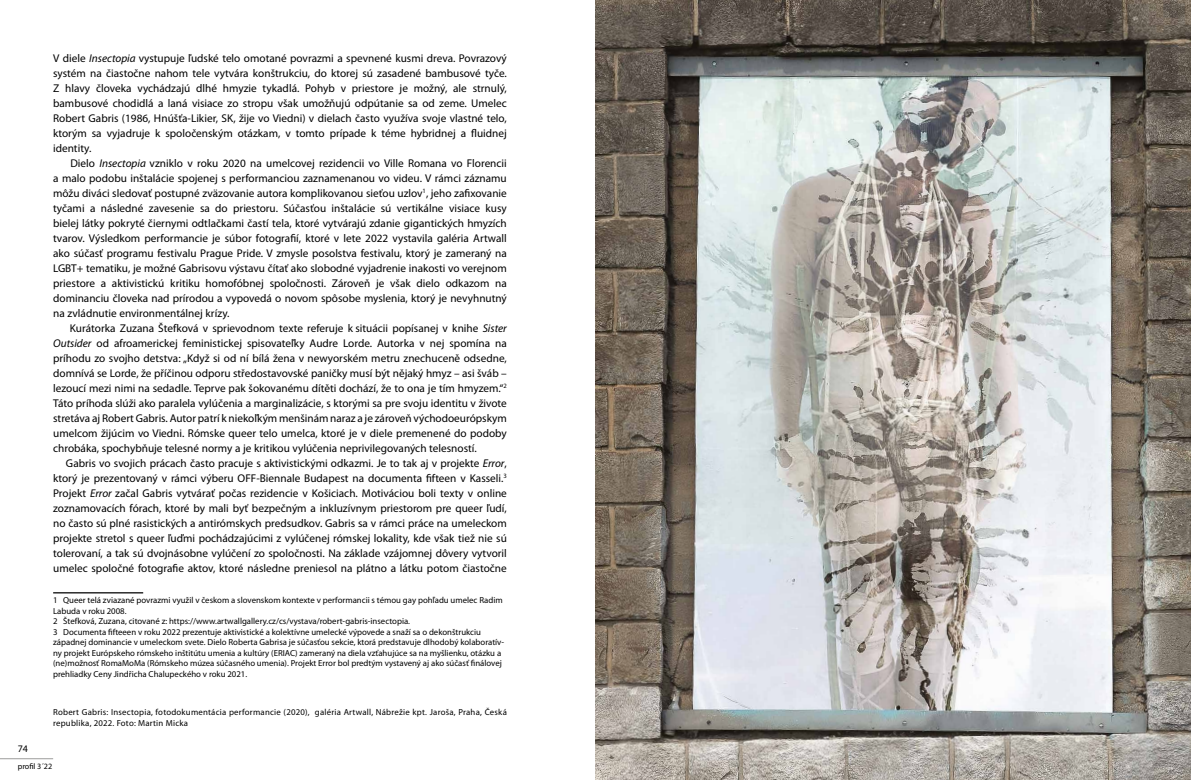
<style>
.page{position:relative;width:1191px;height:780px;background:#fff}
.page>*{position:absolute;margin:0;border:0;box-sizing:border-box;transform-origin:0 0}
.t1{font:11.25px/15px "Myriad Pro";color:#000;text-align:justify}
.t2{font:10px "Myriad Pro";color:#000}
.t3{font:8.75px/10.5px "Myriad Pro";color:#000}
.t4{font:8.75px/10.5px "Myriad Pro";letter-spacing:.025em;color:#000}
.t5{font:8.12px "Myriad Pro";color:#000}
.s1{font-style:italic}
</style>
<div class="page">
<hr style="left:0;top:758px;width:53px;height:1px;background:#9d9d9c">
<hr style="left:53px;top:592px;width:90px;height:1px;background:#000">
<img style="left:595px;top:0;width:596px;height:780px">
<p class="t1" style="left:53px;top:51px;width:455px">V diele <span class="s1">Insectopia</span> vystupuje ľudské telo omotané povrazmi a spevnené kusmi dreva. Povrazový systém na čiastočne nahom tele vytvára konštrukciu, do ktorej sú zasadené bambusové tyče.<br>Z hlavy človeka vychádzajú dlhé hmyzie tykadlá. Pohyb v priestore je možný, ale strnulý, bambusové chodidlá a laná visiace zo stropu však umožňujú odpútanie sa od zeme. Umelec Robert Gabris (1986, Hnúšťa-Likier, SK, žije vo Viedni) v dielach často využíva svoje vlastné telo, ktorým sa vyjadruje k spoločenským otázkam, v tomto prípade k téme hybridnej a fluidnej identity.</p>
<p class="t1" style="left:53px;top:156px;width:455px;text-indent:17px">Dielo <span class="s1">Insectopia</span> vzniklo v roku 2020 na umelcovej rezidencii vo Ville Romana vo Florencii a malo podobu inštalácie spojenej s performanciou zaznamenanou vo videu. V rámci záznamu môžu diváci sledovať postupné zväzovanie autora komplikovanou sieťou uzlov<sup>1</sup>, jeho zafixovanie tyčami a následné zavesenie sa do priestoru. Súčasťou inštalácie sú vertikálne visiace kusy bielej látky pokryté čiernymi odtlačkami častí tela, ktoré vytvárajú zdanie gigantických hmyzích tvarov. Výsledkom performancie je súbor fotografií, ktoré v lete 2022 vystavila galéria Artwall ako súčasť programu festivalu Prague Pride. V zmysle posolstva festivalu, ktorý je zameraný na LGBT+ tematiku, je možné Gabrisovu výstavu čítať ako slobodné vyjadrenie inakosti vo verejnom priestore a aktivistickú kritiku homofóbnej spoločnosti. Zároveň je však dielo odkazom na dominanciu človeka nad prírodou a vypovedá o novom spôsobe myslenia, ktorý je nevyhnutný na zvládnutie environmentálnej krízy.</p>
<p class="t1" style="left:53px;top:321px;width:455px;text-indent:17px">Kurátorka Zuzana Štefková v sprievodnom texte referuje k situácii popísanej v knihe <span class="s1">Sister Outsider</span> od afroamerickej feministickej spisovateľky Audre Lorde. Autorka v nej spomína na príhodu zo svojho detstva: „Když si od ní bílá žena v newyorském metru znechuceně odsedne, domnívá se Lorde, že příčinou odporu středostavovské paničky musí být nějaký hmyz – asi šváb – lezoucí mezi nimi na sedadle. Teprve pak šokovanému dítěti dochází, že to ona je tím hmyzem.“<sup>2<br></sup>Táto príhoda slúži ako paralela vylúčenia a marginalizácie, s ktorými sa pre svoju identitu v živote stretáva aj Robert Gabris. Autor patrí k niekoľkým menšinám naraz a je zároveň východoeurópskym umelcom žijúcim vo Viedni. Rómske queer telo umelca, ktoré je v diele premenené do podoby chrobáka, spochybňuje telesné normy a je kritikou vylúčenia neprivilegovaných telesností.</p>
<p class="t1" style="left:53px;top:456px;width:455px;text-indent:13px">Gabris vo svojich prácach často pracuje s aktivistickými odkazmi. Je to tak aj v projekte <span class="s1">Error</span>, ktorý je prezentovaný v rámci výberu OFF-Biennale Budapest na documenta fifteen v Kasseli.<sup>3<br></sup>Projekt <span class="s1">Error</span> začal Gabris vytvárať počas rezidencie v Košiciach. Motiváciou boli texty v online zoznamovacích fórach, ktoré by mali byť bezpečným a inkluzívnym priestorom pre queer ľudí, no často sú plné rasistických a antirómskych predsudkov. Gabris sa v rámci práce na umeleckom projekte stretol s queer ľuďmi pochádzajúcimi z vylúčenej rómskej lokality, kde však tiež nie sú tolerovaní, a tak sú dvojnásobne vylúčení zo spoločnosti. Na základe vzájomnej dôvery vytvoril umelec spoločné fotografie aktov, ktoré následne preniesol na plátno a látku potom čiastočne</p>
<p class="t3" style="left:53px;top:595px;width:452px">1 Queer telá zviazané povrazmi využil v českom a slovenskom kontexte v performancii s témou gay pohľadu umelec Radim Labuda v roku 2008.<br>2 Štefková, Zuzana, citované z: https://www.artwallgallery.cz/cs/vystava/robert-gabris-insectopia.<br>3 Documenta fifteeen v roku 2022 prezentuje aktivistické a kolektívne umelecké výpovede a snaží sa o dekonštrukciu západnej dominancie v umeleckom svete. Dielo Roberta Gabrisa je súčasťou sekcie, ktorá predstavuje dlhodobý kolaboratív&shy;ny projekt Európskeho rómskeho inštitútu umenia a kultúry (ERIAC) zameraný na diela vzťahujúce sa na myšlienku, otázku a (ne)možnosť RomaMoMa (Rómskeho múzea súčasného umenia). Projekt Error bol predtým vystavený aj ako súčasť finálovej prehliadky Ceny Jindřicha Chalupeckého v roku 2021.</p>
<p class="t4" style="left:53px;top:707px;width:455px">Robert Gabris: Insectopia, fotodokumentácia performancie (2020), galéria Artwall, Nábrežie kpt. Jaroša, Praha, Česká republika, 2022. Foto: Martin Micka</p>
<p class="t2" style="left:18px;top:742px;width:12px">74</p>
<p class="t5" style="left:18px;top:761px;width:36px">profil 3´22</p>
</div>
